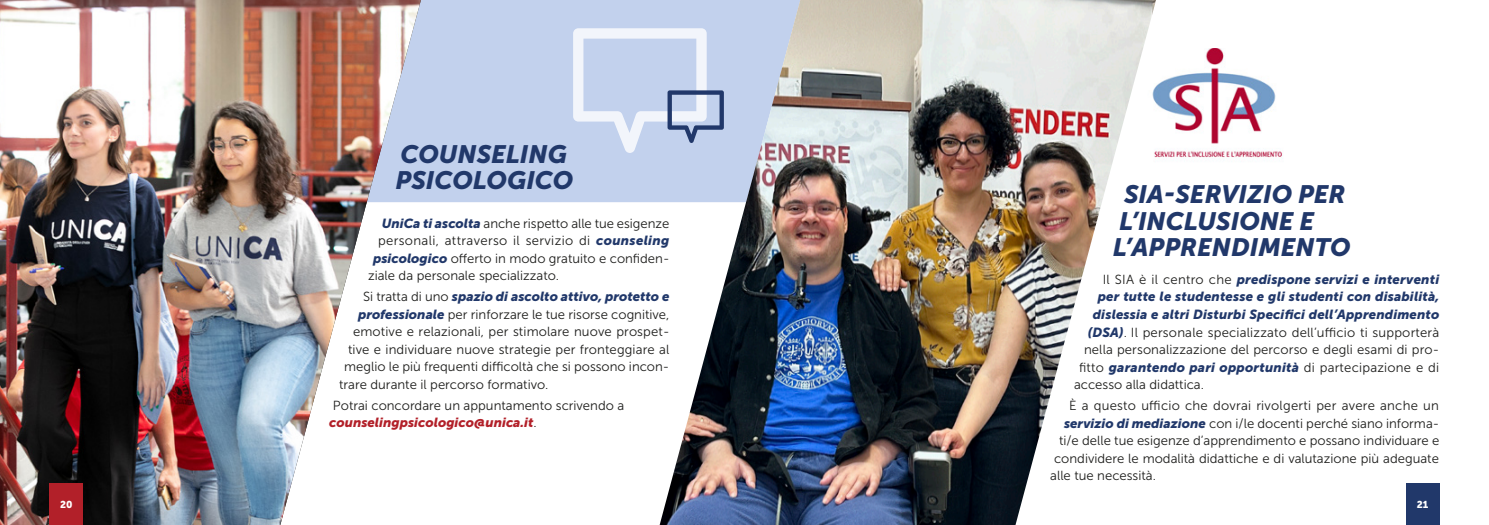
<style>
.page{position:relative;width:1489px;height:525px;background:#fff}
.page>*{position:absolute;margin:0;border:0;box-sizing:border-box;transform-origin:0 0}
.t1{font:italic 25px/26.2px "Museo Sans 900";color:#21386a}
.t2{font:13.12px/17.5px "Museo Sans 300";color:#1d1d1b}
.t3{font:italic 13.12px/17.5px "Museo Sans 900";letter-spacing:.01em;color:#21386a;text-align:right}
.t4{font:13.12px/21px "Museo Sans 300";letter-spacing:.02em;color:#1d1d1b}
.t5{font:13.12px "Museo Sans 300";letter-spacing:.025em;color:#1d1d1b}
.t6{font:italic 13.12px "Museo Sans 900";color:#b22029}
.t7{font:10px "Museo Sans 900";color:#fff}
.s1{font-family:"Museo Sans 900";font-style:italic;color:#21386a}
.s2{font-family:"Museo Sans 300";font-style:normal;color:#1d1d1b}
</style>
<div class="page">
<div style="left:421px;top:0;width:238px;height:202px;background:#c2d1ed"></div>
<img style="left:659px;top:0;width:496px;height:524px">
<img style="left:0;top:0;width:421px;height:524px">
<img style="left:1147px;top:49px;width:136px;height:114px">
<svg style="left:573px;top:28px;width:151px;height:125px"></svg>
<div style="left:1405px;top:483px;width:34px;height:41px;background:#21386a"></div>
<div style="left:50px;top:483px;width:33px;height:41px;background:#b22029"></div>
<h1 class="t1" style="left:395px;top:140px;width:179px">COUNSELING<br>PSICOLOGICO</h1>
<p class="t2" style="left:382px;top:214px;width:289px"><span class="s1">UniCa ti ascolta</span> anche rispetto alle tue esigenze</p>
<p class="t5" style="left:378px;top:233px;width:293px">personali, attraverso il servizio di <span class="s1">counseling</span></p>
<p class="t2" style="left:373px;top:249px;width:298px"><span class="s1">psicologico</span> offerto in modo gratuito e confiden-</p>
<p class="t2" style="left:368px;top:267px;width:193px">ziale da personale specializzato.</p>
<p class="t3" style="left:363px;top:288px;width:308px"><span class="s2">Si tratta di uno</span> spazio di ascolto attivo, protetto e</p>
<p class="t2" style="left:358px;top:305px;width:313px"><span class="s1">professionale</span> per rinforzare le tue risorse cognitive,</p>
<p class="t2" style="left:353px;top:323px;width:318px">emotive e relazionali, per stimolare nuove prospet-</p>
<p class="t2" style="left:348px;top:340px;width:323px">tive e individuare nuove strategie per fronteggiare al</p>
<p class="t2" style="left:344px;top:358px;width:326px">meglio le più frequenti difficoltà che si possono incon-</p>
<p class="t2" style="left:339px;top:375px;width:211px">trare durante il percorso formativo.</p>
<p class="t2" style="left:333px;top:396px;width:293px">Potrai concordare un appuntamento scrivendo a</p>
<p class="t6" style="left:329px;top:415px;width:209px">counselingpsicologico@unica.it<span class="s2">.</span></p>
<h1 class="t1" style="left:1112px;top:181px;width:239px;text-indent:11px">SIA-SERVIZIO PER<br>L’INCLUSIONE E<br>L’APPRENDIMENTO</h1>
<p class="t3" style="left:1092px;top:270px;width:348px"><span class="s2">Il SIA è il centro che</span> predispone servizi e interventi per tutte le studentesse e gli studenti con disabilità, dislessia e altri Disturbi Specifici dell’Apprendimento</p>
<p class="t2" style="left:1083px;top:323px;width:357px"><span class="s1">(DSA)</span>. Il personale specializzato dell’ufficio ti supporterà nella personalizzazione del percorso e degli esami di pro-</p>
<p class="t3" style="left:1078px;top:358px;width:362px"><span class="s2">fitto</span> garantendo pari opportunità <span class="s2">di partecipazione e di</span></p>
<p class="t4" style="left:1068px;top:374px;width:371px;text-indent:5px">accesso alla didattica.<br>È a questo ufficio che dovrai rivolgerti per avere anche un</p>
<p class="t2" style="left:1063px;top:414px;width:377px"><span class="s1">servizio di mediazione</span> con i/le docenti perché siano informa-</p>
<p class="t2" style="left:1058px;top:431px;width:382px">ti/e delle tue esigenze d’apprendimento e possano individuare e</p>
<p class="t2" style="left:1053px;top:449px;width:386px">condividere le modalità didattiche e di valutazione più adeguate</p>
<p class="t2" style="left:1050px;top:466px;width:107px">alle tue necessità.</p>
<p class="t7" style="left:60px;top:498px;width:14px">20</p>
<p class="t7" style="left:1416px;top:498px;width:13px">21</p>
</div>
